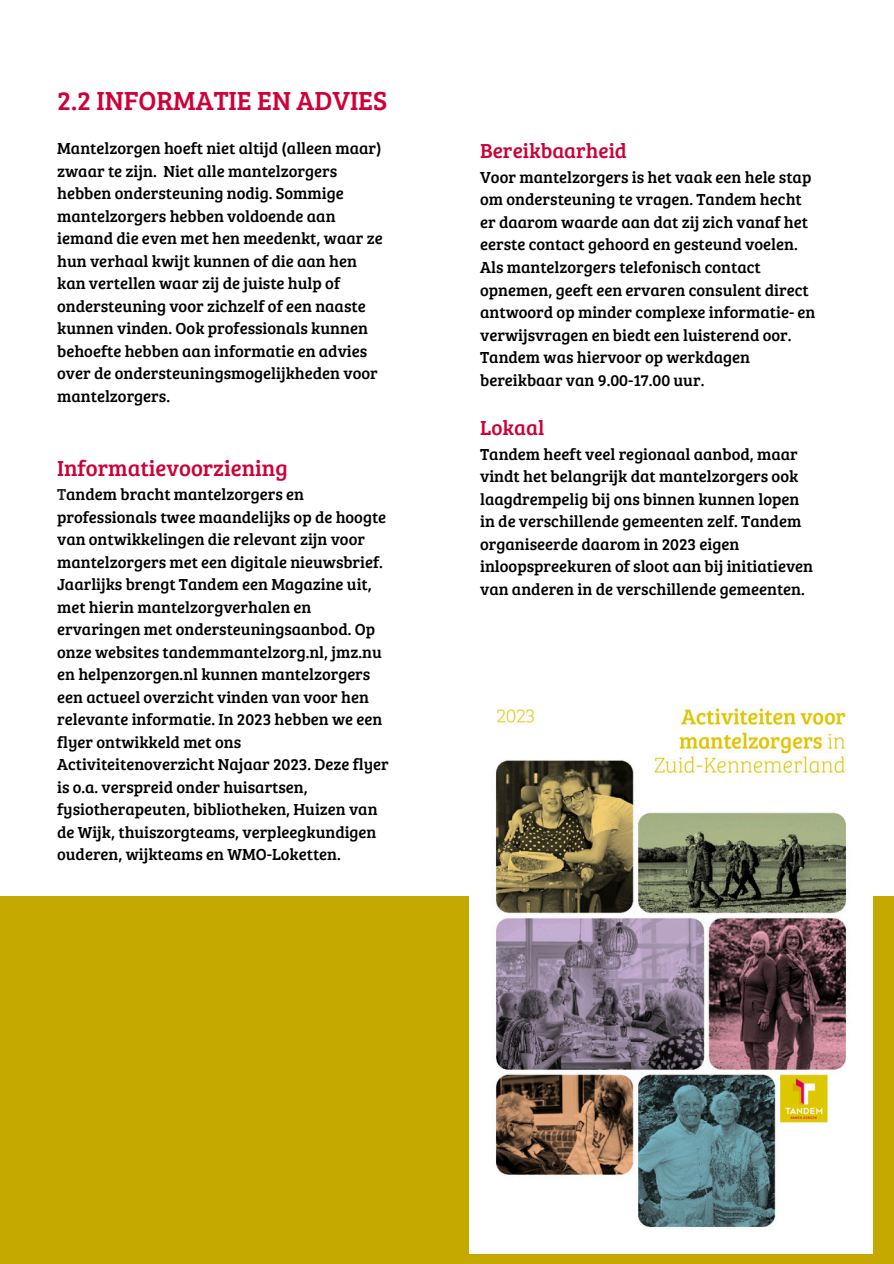
<style>
.page{position:relative;width:894px;height:1264px;background:#fff}
.page>*{position:absolute;margin:0;border:0;box-sizing:border-box;transform-origin:0 0}
.t1{font:27px "Bree Serif";color:#ce0037}
.t2{font:22.5px "Bree Serif";color:#ce0037}
.t3{font:21px "Bree Serif";color:#ce0037}
.t4{font:16.5px/22.5px "Bree Serif";color:#000001}
.t5{font:16.5px/22.5px "Bree Serif";color:#000}
.s1{color:#2a2422}
</style>
<div class="page">
<div style="left:0;top:896px;width:893px;height:367px;background:#c5a900"></div>
<img style="left:469px;top:707px;width:403px;height:546px">
<p class="t1" style="left:57px;top:81px;width:331px">2.2 INFORMATIE EN ADVIES</p>
<h1 class="t4" style="left:57px;top:136px;width:327px">Mantelzorgen hoeft niet altijd (alleen maar) zwaar te zijn. Niet alle mantelzorgers hebben ondersteuning nodig. Sommige mantelzorgers hebben voldoende aan iemand die even met hen meedenkt, waar ze hun verhaal kwijt kunnen of die aan hen kan vertellen waar zij de juiste hulp of ondersteuning voor zichzelf of een naaste kunnen vinden. Ook professionals kunnen behoefte hebben aan informatie en advies over de ondersteuningsmogelijkheden voor mantelzorgers.</h1>
<p class="t3" style="left:480px;top:136px;width:148px">Bereikbaarheid</p>
<p class="t4" style="left:480px;top:165px;width:337px">Voor mantelzorgers is het vaak een hele stap om ondersteuning te vragen. Tandem hecht er daarom waarde aan dat zij zich vanaf het eerste contact gehoord en gesteund voelen.<br>Als mantelzorgers telefonisch contact opnemen, geeft een ervaren consulent direct antwoord op minder complexe informatie- en verwijsvragen en biedt een luisterend oor.<br>Tandem was hiervoor op werkdagen bereikbaar van 9.00-17.00 uur.</p>
<p class="t3" style="left:480px;top:412px;width:66px">Lokaal</p>
<p class="t4" style="left:480px;top:442px;width:334px">Tandem heeft veel regionaal aanbod, maar vindt het belangrijk dat mantelzorgers ook laagdrempelig bij ons binnen kunnen lopen in de verschillende gemeenten zelf. Tandem organiseerde daarom in 2023 eigen inloopspreekuren of sloot aan bij initiatieven van anderen in de verschillende gemeenten.</p>
<p class="t2" style="left:57px;top:452px;width:232px">Informatievoorziening</p>
<p class="t5" style="left:57px;top:482px;width:333px"><span class="s1">T</span>andem bracht mantelzorgers en professionals twee maandelijks op de hoogte van ontwikkelingen die relevant zijn voor mantelzorgers met een digitale nieuwsbrief.<br>Jaarlijks brengt Tandem een Magazine uit, met hierin mantelzorgverhalen en ervaringen met ondersteuningsaanbod. Op onze websites tandemmantelzorg.nl, jmz.nu en helpenzorgen.nl kunnen mantelzorgers een actueel overzicht vinden van voor hen relevante informatie. In 2023 hebben we een flyer ontwikkeld met ons Activiteitenoverzicht Najaar 2023. Deze flyer is o.a. verspreid onder huisartsen, fysiotherapeuten, bibliotheken, Huizen van de Wijk, thuiszorgteams, verpleegkundigen ouderen, wijkteams en WMO-Loketten.</p>
</div>
